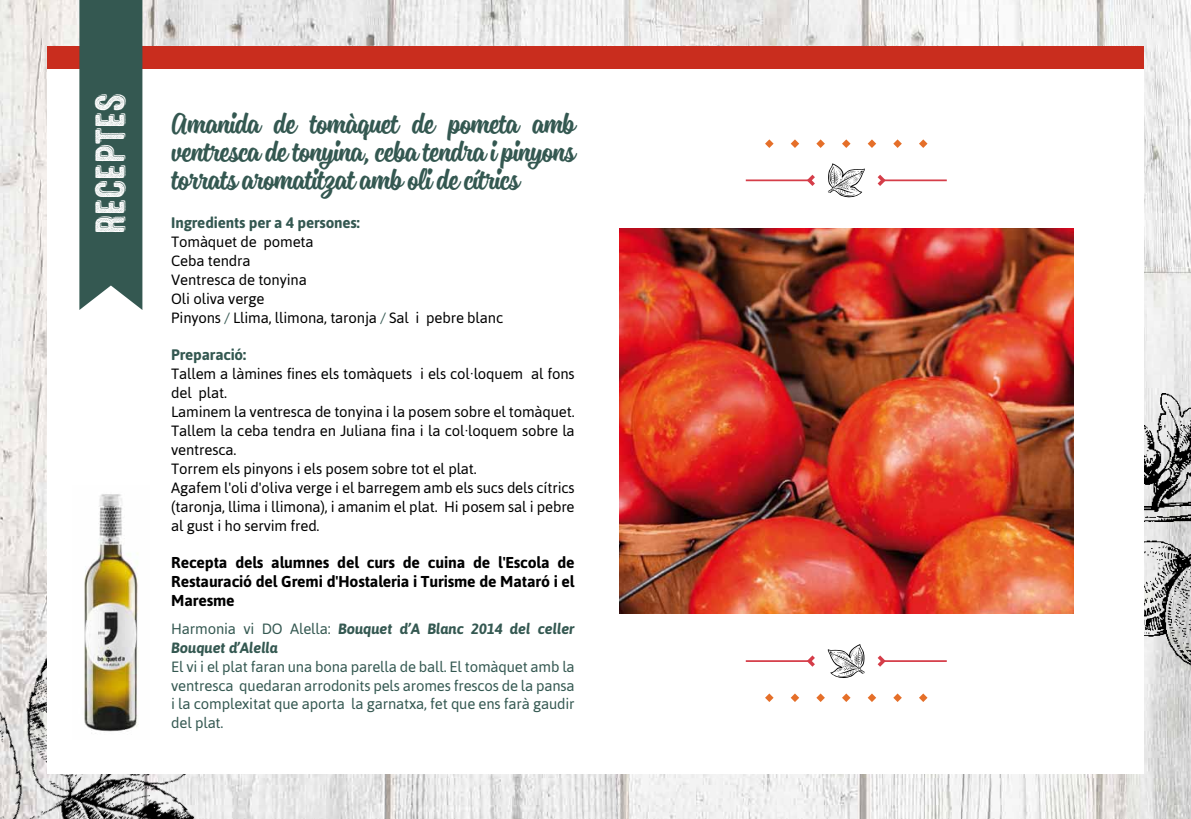
<style>
.page{position:relative;width:1191px;height:819px;background:#fff}
.page>*{position:absolute;margin:0;border:0;box-sizing:border-box;transform-origin:0 0}
.t1{font:40.77px "Microbrew Two D";color:#fff}
.t2{font:35px/28px "Sanelma";letter-spacing:-.01em;color:#345851;text-align:justify}
.t3{font:700 15.75px/18.9px "Asap";letter-spacing:-.01em;color:#000;text-align:justify}
.t4{font:700 15.22px "Asap";letter-spacing:-.01em;color:#345851}
.t5{font:14.88px/18.9px "Asap";letter-spacing:-.01em;color:#000}
.t6{font:14.88px/18.9px "Asap";letter-spacing:-.01em;color:#345851;text-align:justify}
.t7{font:italic 700 14.88px/18.9px "Asap";letter-spacing:-.01em;color:#345851}
.s1{color:#345851}
.s2{font-weight:400;font-style:normal}
</style>
<div class="page">
<img style="left:0;top:0;width:1191px;height:819px">
<img style="left:1143px;top:394px;width:48px;height:353px">
<img style="left:0;top:534px;width:291px;height:285px">
<div style="left:47px;top:46px;width:1096px;height:727px;background:#fff"></div>
<div style="left:47px;top:46px;width:1096px;height:22px;background:#c92d1e"></div>
<div style="left:79px;top:0;width:63px;height:310px;background:#345851"></div>
<img style="left:619px;top:228px;width:454px;height:385px">
<svg style="left:828px;top:163px;width:37px;height:35px"></svg>
<svg style="left:807px;top:175px;width:8px;height:11px"></svg>
<hr style="left:746px;top:179px;width:62px;height:2px;background:#d53d49">
<svg style="left:877px;top:175px;width:8px;height:11px"></svg>
<hr style="left:883px;top:179px;width:63px;height:2px;background:#d53d49">
<svg style="left:827px;top:644px;width:37px;height:34px"></svg>
<svg style="left:877px;top:655px;width:8px;height:11px"></svg>
<hr style="left:883px;top:660px;width:63px;height:2px;background:#d53d49">
<svg style="left:808px;top:655px;width:7px;height:11px"></svg>
<hr style="left:746px;top:660px;width:62px;height:2px;background:#d53d49">
<svg style="left:919px;top:139px;width:8px;height:9px"></svg>
<svg style="left:893px;top:139px;width:9px;height:9px"></svg>
<svg style="left:867px;top:139px;width:9px;height:9px"></svg>
<svg style="left:842px;top:139px;width:8px;height:9px"></svg>
<svg style="left:816px;top:139px;width:9px;height:9px"></svg>
<svg style="left:790px;top:139px;width:9px;height:9px"></svg>
<svg style="left:765px;top:139px;width:8px;height:9px"></svg>
<svg style="left:919px;top:693px;width:8px;height:9px"></svg>
<svg style="left:893px;top:693px;width:9px;height:9px"></svg>
<svg style="left:867px;top:693px;width:9px;height:9px"></svg>
<svg style="left:842px;top:693px;width:8px;height:9px"></svg>
<svg style="left:816px;top:693px;width:9px;height:9px"></svg>
<svg style="left:790px;top:693px;width:9px;height:9px"></svg>
<svg style="left:765px;top:693px;width:8px;height:9px"></svg>
<img style="left:84px;top:494px;width:55px;height:240px">
<h1 class="t1" style="left:87px;top:235px;width:143px;rotate:-90deg">RECEPTES</h1>
<h2 class="t2" style="left:171px;top:109px;width:405px">Amanida de tomàquet de pometa amb ventresca de tonyina, ceba tendra i pinyons torrats aromatitzat amb oli de cítrics</h2>
<p class="t4" style="left:171px;top:214px;width:190px">Ingredients per a 4 persones:</p>
<p class="t5" style="left:171px;top:232px;width:333px">Tomàquet de pometa<br>Ceba tendra<br>Ventresca de tonyina<br>Oli oliva verge<br>Pinyons <span class="s1">/</span> Llima, llimona, taronja <span class="s1">/</span> Sal i pebre blanc</p>
<p class="t4" style="left:171px;top:346px;width:76px">Preparació:</p>
<p class="t5" style="left:171px;top:364px;width:405px">Tallem a làmines fines els tomàquets i els col·loquem al fons del plat.<br>Laminem la ventresca de tonyina i la posem sobre el tomàquet.<br>Tallem la ceba tendra en Juliana fina i la col·loquem sobre la ventresca.<br>Torrem els pinyons i els posem sobre tot el plat.<br>Agafem l'oli d'oliva verge i el barregem amb els sucs dels cítrics (taronja, llima i llimona), i amanim el plat. Hi posem sal i pebre al gust i ho servim fred.</p>
<p class="t3" style="left:171px;top:553px;width:405px">Recepta dels alumnes del curs de cuina de l'Escola de Restauració del Gremi d'Hostaleria i Turisme de Mataró i el Maresme</p>
<p class="t7" style="left:171px;top:619px;width:405px"><span class="s2">Harmonia vi DO Alella:</span> Bouquet d’A Blanc 2014 del celler<br>Bouquet d’Alella</p>
<p class="t6" style="left:171px;top:656px;width:405px">El vi i el plat faran una bona parella de ball. El tomàquet amb la ventresca quedaran arrodonits pels aromes frescos de la pansa i la complexitat que aporta la garnatxa, fet que ens farà gaudir del plat.</p>
</div>
